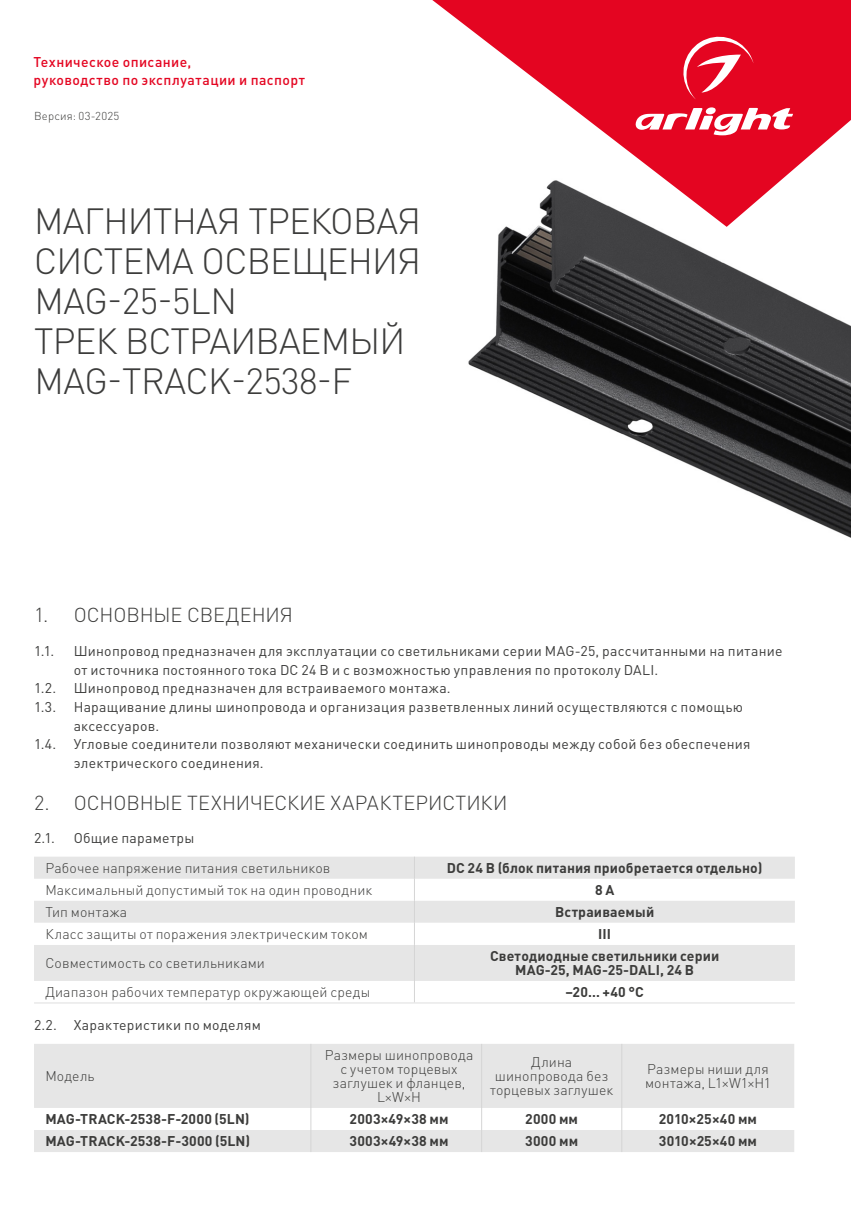
<style>
.page{position:relative;width:851px;height:1214px;background:#fff}
.page>*{position:absolute;margin:0;border:0;box-sizing:border-box;transform-origin:0 0}
.t1{font:300 36px/40px "DIN Pro";letter-spacing:-.02em;color:#3c3c3b}
.t2{font:300 20px "DIN Pro";letter-spacing:-.005em;color:#3c3c3b}
.t3{font:14px/18.8px "DIN Pro";letter-spacing:.02em;color:#3c3c3b}
.t4{font:300 14px/14px "DIN Pro";letter-spacing:.01em;color:#3c3c3b;text-align:center}
.t5{font:700 14px/14px "DIN Pro";letter-spacing:.01em;color:#3c3c3b;text-align:center}
.t6{font:500 14px/18px "DIN Pro";letter-spacing:.03em;color:#e40521}
.t7{font:300 11.4px "DIN Pro";letter-spacing:.015em;color:#3c3c3b}
</style>
<div class="page">
<img style="left:468px;top:227px;width:382px;height:311px">
<div style="left:34px;top:945px;width:760px;height:35px;background:#e6e6e6"></div>
<svg style="left:34px;top:857px;width:760px;height:66px"></svg>
<hr style="left:34px;top:1002px;width:380px;height:1px;background:#dedede">
<hr style="left:414px;top:1002px;width:380px;height:1px;background:#dedede">
<svg style="left:34px;top:1044px;width:760px;height:107px;fill:#e6e6e6"></svg>
<hr style="left:310px;top:1043px;width:1px;height:64px;background:#d5d5d5">
<hr style="left:481px;top:1043px;width:1px;height:64px;background:#d5d5d5">
<hr style="left:621px;top:1043px;width:1px;height:64px;background:#d5d5d5">
<svg style="left:310px;top:1107px;width:1px;height:44px"></svg>
<svg style="left:481px;top:1107px;width:1px;height:44px"></svg>
<svg style="left:621px;top:1107px;width:1px;height:44px"></svg>
<svg style="left:432px;top:0;width:418px;height:227px;fill:#e40521"></svg>
<svg style="left:82px;top:856px;width:362px;height:148px;fill:#e6e6e6"></svg>
<svg style="left:632px;top:107px;width:161px;height:31px"></svg>
<svg style="left:678px;top:32px;width:75px;height:67px;background:#e83047"></svg>
<p class="t6" style="left:34px;top:53px;width:273px">Техническое описание,<br>руководство по эксплуатации и паспорт</p>
<p class="t7" style="left:34px;top:108px;width:87px">Версия: 03-2025</p>
<h1 class="t1" style="left:34px;top:199px;width:388px">МАГНИТНАЯ ТРЕКОВАЯ<br>СИСТЕМА ОСВЕЩЕНИЯ<br>MAG-25-5LN<br>ТРЕК ВСТРАИВАЕМЫЙ<br>MAG-TRACK-2538-F</h1>
<h2 class="t2" style="left:34px;top:601px;width:260px">1. ОСНОВНЫЕ СВЕДЕНИЯ</h2>
<p class="t3" style="left:34px;top:640px;width:22px">1.1.</p>
<p class="t3" style="left:74px;top:640px;width:710px">Шинопровод предназначен для эксплуатации со светильниками серии MAG-25, рассчитанными на питание от источника постоянного тока DC 24 В и с возможностью управления по протоколу DALI.</p>
<p class="t3" style="left:34px;top:678px;width:24px">1.2.</p>
<p class="t3" style="left:74px;top:678px;width:378px">Шинопровод предназначен для встраиваемого монтажа.</p>
<p class="t3" style="left:34px;top:696px;width:24px">1.3.</p>
<p class="t3" style="left:74px;top:696px;width:670px">Наращивание длины шинопровода и организация разветвленных линий осуществляются с помощью</p>
<p class="t3" style="left:74px;top:715px;width:87px">аксессуаров.</p>
<p class="t3" style="left:34px;top:734px;width:718px">1.4. Угловые соединители позволяют механически соединить шинопроводы между собой без обеспечения</p>
<p class="t3" style="left:74px;top:753px;width:191px">электрического соединения.</p>
<h2 class="t2" style="left:34px;top:788px;width:475px">2. ОСНОВНЫЕ ТЕХНИЧЕСКИЕ ХАРАКТЕРИСТИКИ</h2>
<p class="t3" style="left:34px;top:827px;width:22px">2.1.</p>
<p class="t3" style="left:74px;top:827px;width:122px">Общие параметры</p>
<p class="t4" style="left:45px;top:860px;width:286px">Рабочее напряжение питания светильников</p>
<p class="t5" style="left:447px;top:860px;width:317px">DC 24 В (блок питания приобретается отдельно)</p>
<p class="t4" style="left:45px;top:882px;width:328px">Максимальный допустимый ток на один проводник</p>
<p class="t5" style="left:595px;top:882px;width:21px">8 А</p>
<p class="t4" style="left:45px;top:904px;width:83px">Тип монтажа</p>
<p class="t5" style="left:555px;top:904px;width:101px">Встраиваемый</p>
<p class="t4" style="left:45px;top:926px;width:324px">Класс защиты от поражения электрическим током</p>
<p class="t5" style="left:598px;top:926px;width:14px">III</p>
<p class="t4" style="left:45px;top:955px;width:221px">Совместимость со светильниками</p>
<p class="t5" style="left:490px;top:948px;width:231px">Светодиодные светильники серии<br>MAG-25, MAG-25-DALI, 24 В</p>
<p class="t4" style="left:45px;top:984px;width:326px">Диапазон рабочих температур окружающей среды</p>
<p class="t5" style="left:565px;top:984px;width:80px">–20… +40 °С</p>
<p class="t3" style="left:34px;top:1015px;width:228px">2.2. Характеристики по моделям</p>
<p class="t4" style="left:45px;top:1068px;width:51px">Модель</p>
<p class="t4" style="left:324px;top:1047px;width:150px">Размеры шинопровода с учетом торцевых заглушек и фланцев,<br>L×W×H</p>
<p class="t4" style="left:490px;top:1054px;width:125px">Длина шинопровода без торцевых заглушек</p>
<p class="t4" style="left:645px;top:1061px;width:127px;text-align:left">Размеры ниши для монтажа, L1×W1×H1</p>
<p class="t5" style="left:45px;top:1111px;width:206px">MAG-TRACK-2538-F-2000 (5LN)</p>
<p class="t5" style="left:349px;top:1111px;width:100px">2003×49×38 мм</p>
<p class="t5" style="left:525px;top:1111px;width:54px">2000 мм</p>
<p class="t5" style="left:658px;top:1111px;width:100px">2010×25×40 мм</p>
<p class="t5" style="left:45px;top:1133px;width:206px">MAG-TRACK-2538-F-3000 (5LN)</p>
<p class="t5" style="left:349px;top:1133px;width:100px">3003×49×38 мм</p>
<p class="t5" style="left:525px;top:1133px;width:54px">3000 мм</p>
<p class="t5" style="left:658px;top:1133px;width:100px">3010×25×40 мм</p>
</div>
